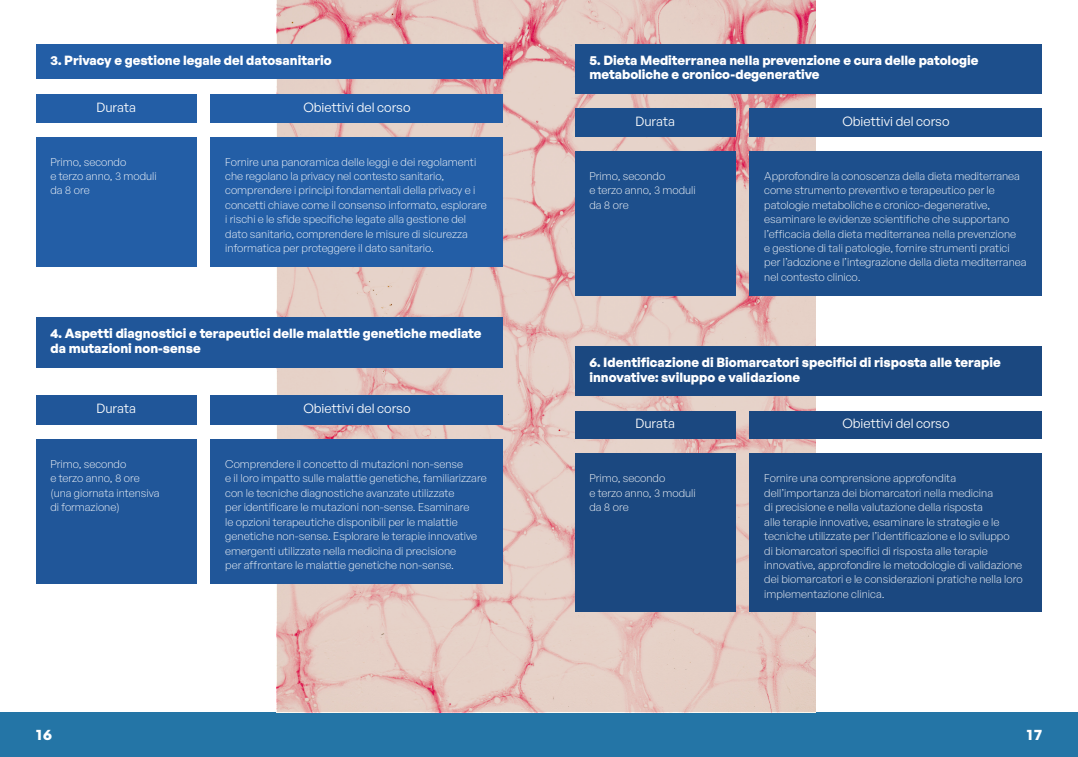
<style>
.page{position:relative;width:1078px;height:757px;background:#fff}
.page>*{position:absolute;margin:0;border:0;box-sizing:border-box;transform-origin:0 0}
.t1{font:700 15px "General Sans";color:#fff}
.t2{font:700 13px/14.4px "General Sans";color:#fff}
.t3{font:13px "General Sans";color:#fff}
.t4{font:300 11px/14.4px "General Sans";color:#fff}
</style>
<div class="page">
<div style="left:0;top:713px;width:1077px;height:44px;background:#2475a6"></div>
<svg style="left:276px;top:0;width:539px;height:712px;background:#e2c5be"></svg>
<div style="left:36px;top:94px;width:160px;height:28px;background:#235ea6"></div>
<div style="left:575px;top:411px;width:160px;height:28px;background:#1b4880"></div>
<div style="left:36px;top:395px;width:160px;height:30px;background:#205699"></div>
<div style="left:575px;top:108px;width:160px;height:29px;background:#1d4f8c"></div>
<div style="left:36px;top:44px;width:467px;height:35px;background:#235ea6"></div>
<div style="left:36px;top:317px;width:467px;height:50px;background:#205699"></div>
<div style="left:575px;top:44px;width:466px;height:50px;background:#1d4f8c"></div>
<div style="left:575px;top:347px;width:466px;height:49px;background:#1b4880"></div>
<div style="left:36px;top:137px;width:160px;height:129px;background:#235ea6"></div>
<div style="left:575px;top:454px;width:160px;height:158px;background:#1b4880"></div>
<div style="left:36px;top:439px;width:160px;height:144px;background:#205699"></div>
<div style="left:575px;top:151px;width:160px;height:144px;background:#1d4f8c"></div>
<div style="left:211px;top:94px;width:292px;height:28px;background:#235ea6"></div>
<div style="left:749px;top:411px;width:292px;height:28px;background:#1b4880"></div>
<div style="left:211px;top:395px;width:292px;height:30px;background:#205699"></div>
<div style="left:749px;top:108px;width:292px;height:29px;background:#1d4f8c"></div>
<div style="left:211px;top:137px;width:292px;height:129px;background:#235ea6"></div>
<div style="left:749px;top:454px;width:292px;height:158px;background:#1b4880"></div>
<div style="left:211px;top:439px;width:292px;height:144px;background:#205699"></div>
<div style="left:749px;top:151px;width:292px;height:144px;background:#1d4f8c"></div>
<p class="t2" style="left:50px;top:53px;width:282px">3. Privacy e gestione legale del datosanitario</p>
<p class="t3" style="left:96px;top:99px;width:41px">Durata</p>
<p class="t4" style="left:50px;top:154px;width:108px">Primo, secondo<br>e terzo anno, 3 moduli da 8 ore</p>
<p class="t3" style="left:303px;top:99px;width:109px">Obiettivi del corso</p>
<p class="t4" style="left:225px;top:154px;width:263px">Fornire una panoramica delle leggi e dei regolamenti che regolano la privacy nel contesto sanitario, comprendere i principi fondamentali della privacy e i concetti chiave come il consenso informato, esplorare i rischi e le sfide specifiche legate alla gestione del dato sanitario, comprendere le misure di sicurezza informatica per proteggere il dato sanitario.</p>
<p class="t2" style="left:50px;top:326px;width:432px">4. Aspetti diagnostici e terapeutici delle malattie genetiche mediate da mutazioni non-sense</p>
<p class="t3" style="left:96px;top:401px;width:41px">Durata</p>
<p class="t4" style="left:50px;top:457px;width:111px">Primo, secondo<br>e terzo anno, 8 ore (una giornata intensiva di formazione)</p>
<p class="t3" style="left:303px;top:401px;width:109px">Obiettivi del corso</p>
<p class="t4" style="left:225px;top:457px;width:263px">Comprendere il concetto di mutazioni non-sense<br>e il loro impatto sulle malattie genetiche, familiarizzare con le tecniche diagnostiche avanzate utilizzate<br>per identificare le mutazioni non-sense. Esaminare<br>le opzioni terapeutiche disponibili per le malattie genetiche non-sense. Esplorare le terapie innovative emergenti utilizzate nella medicina di precisione<br>per affrontare le malattie genetiche non-sense.</p>
<p class="t2" style="left:589px;top:53px;width:390px">5. Dieta Mediterranea nella prevenzione e cura delle patologie metaboliche e cronico-degenerative</p>
<p class="t3" style="left:635px;top:113px;width:41px">Durata</p>
<p class="t4" style="left:589px;top:169px;width:108px">Primo, secondo<br>e terzo anno, 3 moduli da 8 ore</p>
<p class="t3" style="left:842px;top:113px;width:109px">Obiettivi del corso</p>
<p class="t4" style="left:764px;top:169px;width:257px">Approfondire la conoscenza della dieta mediterranea come strumento preventivo e terapeutico per le patologie metaboliche e cronico-degenerative,</p>
<p class="t4" style="left:764px;top:212px;width:264px">esaminare le evidenze scientifiche che supportano l’efficacia della dieta mediterranea nella prevenzione<br>e gestione di tali patologie, fornire strumenti pratici per l’adozione e l’integrazione della dieta mediterranea nel contesto clinico.</p>
<p class="t2" style="left:589px;top:355px;width:413px">6. Identificazione di Biomarcatori specifici di risposta alle terapie innovative: sviluppo e validazione</p>
<p class="t3" style="left:635px;top:415px;width:41px">Durata</p>
<p class="t4" style="left:589px;top:471px;width:108px">Primo, secondo<br>e terzo anno, 3 moduli da 8 ore</p>
<p class="t3" style="left:842px;top:415px;width:109px">Obiettivi del corso</p>
<p class="t4" style="left:764px;top:471px;width:260px">Fornire una comprensione approfondita dell’importanza dei biomarcatori nella medicina<br>di precisione e nella valutazione della risposta<br>alle terapie innovative, esaminare le strategie e le tecniche utilizzate per l’identificazione e lo sviluppo<br>di biomarcatori specifici di risposta alle terapie innovative, approfondire le metodologie di validazione dei biomarcatori e le considerazioni pratiche nella loro implementazione clinica.</p>
<h1 class="t1" style="left:36px;top:725px;width:17px">16</h1>
<h1 class="t1" style="left:1026px;top:725px;width:17px">17</h1>
</div>
